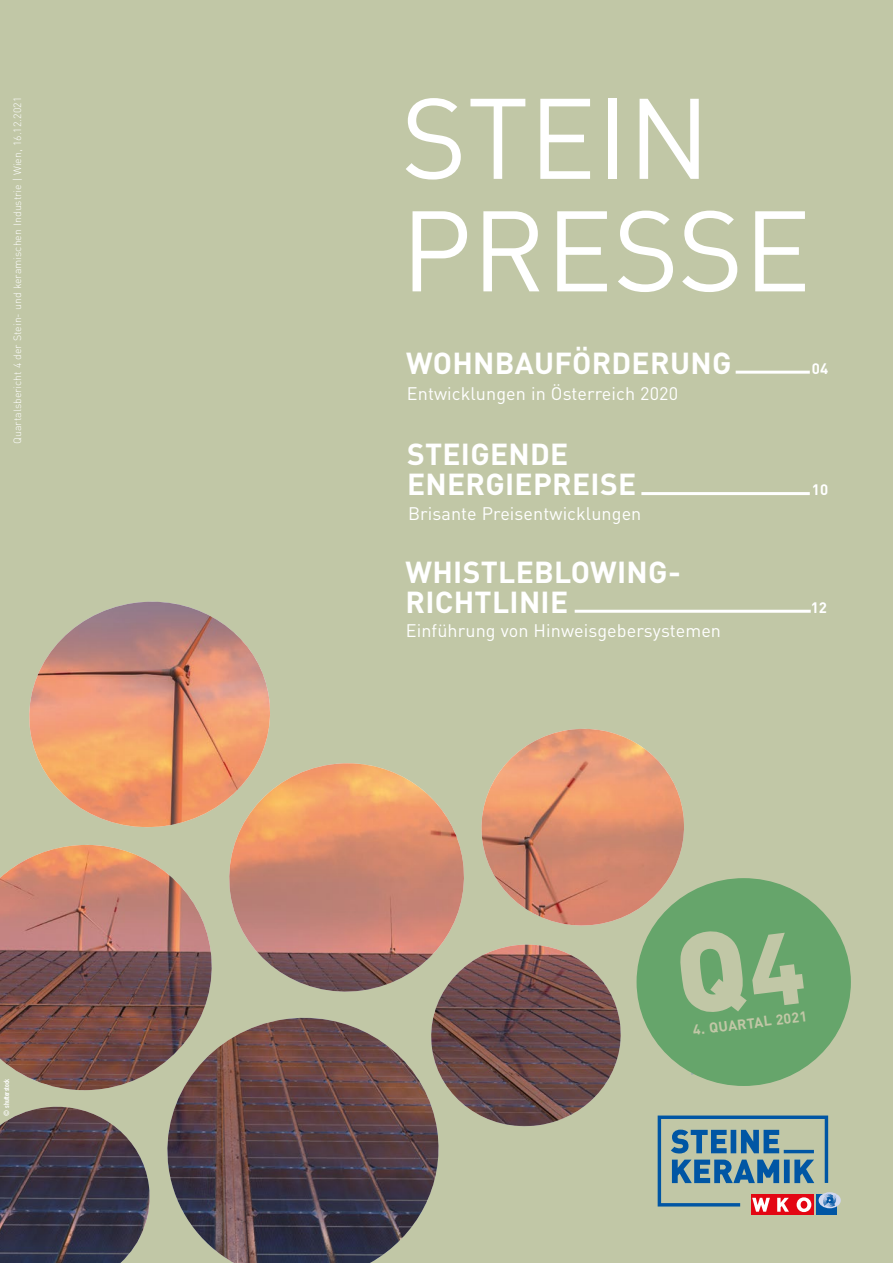
<style>
.page{position:relative;width:893px;height:1263px;background:#c1c7a6}
.page>*{position:absolute;margin:0;border:0;box-sizing:border-box;transform-origin:0 0}
.t1{font:112.5px "DIN";color:#fff}
.Zwiti_groﬂ{font:700 30px/30px "DIN";letter-spacing:.01em;color:#fff}
.Zwiti_groﬂ-2{font:18px "DIN";letter-spacing:.005em;color:#fff}
.t2{font:700 15px "DIN";color:#fff}
.Zwiti_groﬂ-3{font:700 14.25px "DIN";color:#c1c7a6}
.Zwiti_groﬂ-4{font:300 10.5px "DIN";letter-spacing:.005em;color:#fff}
.Bildtext{font:7.5px "DIN Engschrift";letter-spacing:.005em;color:#fff}
</style>
<div class="page">
<img style="left:0;top:602px;width:691px;height:661px">
<svg style="left:689px;top:1062px;width:122px;height:13px"></svg>
<div style="left:637px;top:879px;width:213px;height:206px;background:#66a56b;border-radius:50%"></div>
<hr style="left:736px;top:371px;width:74px;height:3px;background:#fff">
<hr style="left:575px;top:610px;width:236px;height:3px;background:#fff">
<div style="left:816px;top:1195px;width:21px;height:20px;background:#0056a4"></div>
<div style="left:794px;top:1195px;width:20px;height:20px;background:#e30613"></div>
<div style="left:772px;top:1195px;width:21px;height:20px;background:#e30613"></div>
<div style="left:751px;top:1195px;width:20px;height:20px;background:#e30613"></div>
<svg style="left:819px;top:1192px;width:22px;height:16px"></svg>
<svg style="left:658px;top:1115px;width:179px;height:97px"></svg>
<hr style="left:641px;top:492px;width:169px;height:3px;background:#fff">
<p class="Zwiti_groﬂ-4" style="left:11px;top:444px;width:348px;rotate:-90deg">Quartalsbericht 4 der Stein- und keramischen Industrie | Wien, 16.12.2021</p>
<p class="Bildtext" style="left:2px;top:1115px;width:38px;rotate:-90deg">© shutterstock</p>
<p class="t1" style="left:401px;top:68px;width:311px">STEIN</p>
<p class="t1" style="left:401px;top:181px;width:412px">PRESSE</p>
<p class="Zwiti_groﬂ" style="left:406px;top:346px;width:327px">WOHNBAUFÖRDERUNG</p>
<p class="Zwiti_groﬂ-2" style="left:407px;top:382px;width:273px">Entwicklungen in Österreich 2020</p>
<p class="Zwiti_groﬂ" style="left:407px;top:438px;width:231px">STEIGENDE<br>ENERGIEPREISE</p>
<p class="Zwiti_groﬂ-2" style="left:408px;top:502px;width:235px">Brisante Preisentwicklungen</p>
<p class="Zwiti_groﬂ" style="left:405px;top:556px;width:277px">WHISTLEBLOWING-<br>RICHTLINIE</p>
<p class="Zwiti_groﬂ-2" style="left:406px;top:619px;width:317px">Einführung von Hinweisgebersystemen</p>
<p class="t2" style="left:812px;top:358px;width:18px">04</p>
<p class="t2" style="left:812px;top:480px;width:18px">10</p>
<p class="t2" style="left:811px;top:597px;width:18px">12</p>
<p class="Zwiti_groﬂ-3" style="left:692px;top:1021px;width:117px;rotate:-7deg">4. QUARTAL 2021</p>
</div>
